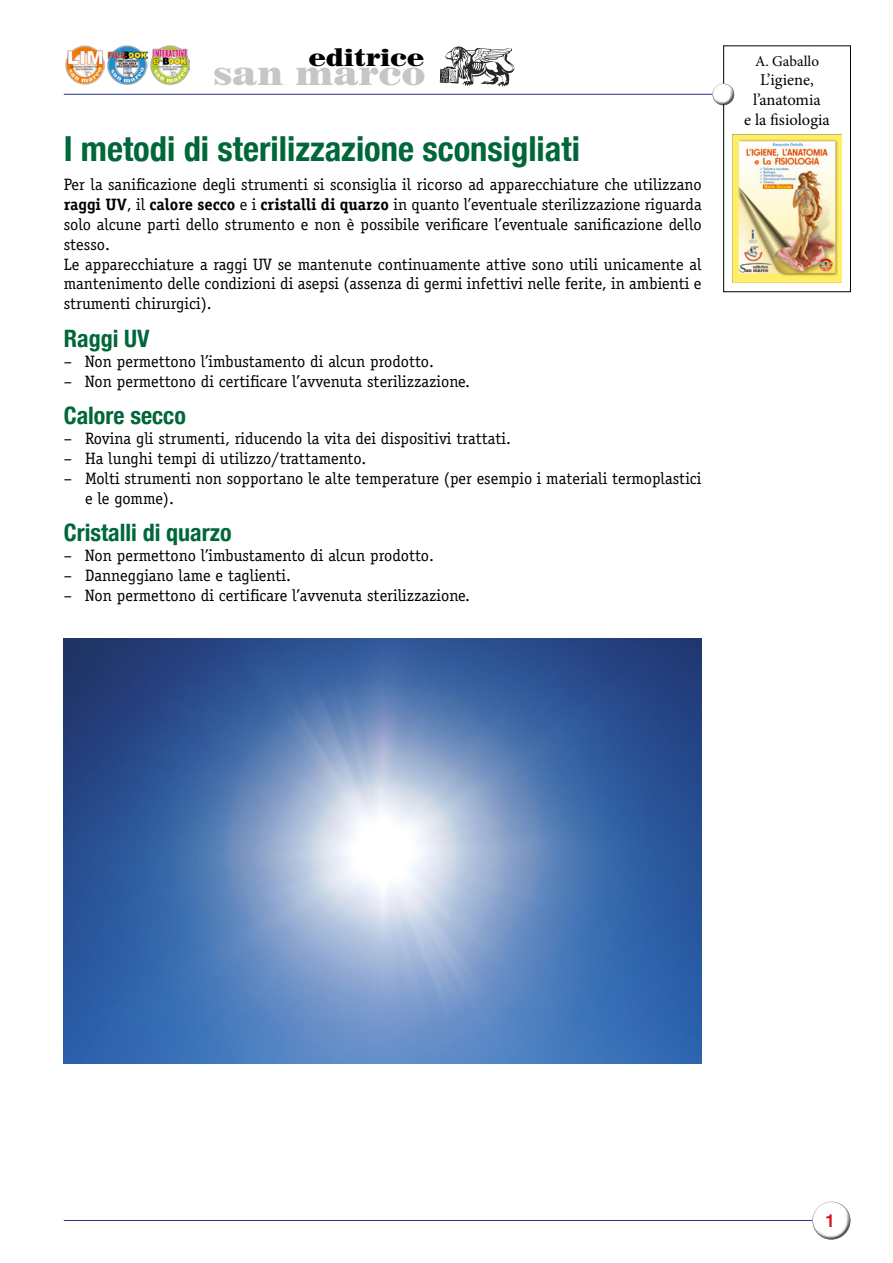
<style>
.page{position:relative;width:893px;height:1263px;background:#fff}
.page>*{position:absolute;margin:0;border:0;box-sizing:border-box;transform-origin:0 0}
.t1{font:900 34.65px "Century 725 BT";color:#c6c6c6}
.t2{font:700 condensed 34.5px "Helvetica Neue";color:#00673a}
.t3{font:900 24.9px "Century 725 BT";color:#000}
.t4{font:700 condensed 24px "Helvetica Neue";color:#00673a}
.t5{font:500 18px "Helvetica Neue";color:#cd171a}
.t6{font:16.5px/19.8px "Officina Serif Std";color:#000}
.t7{font:16.5px/19.8px "Minion Pro";color:#000;text-align:center}
.t8{font:15px "Minion Pro";color:#000}
.s1{font-weight:700}
</style>
<div class="page">
<img style="left:66px;top:46px;width:39px;height:39px">
<img style="left:108px;top:46px;width:39px;height:39px">
<img style="left:151px;top:46px;width:39px;height:39px">
<hr style="left:64px;top:94px;width:648px;height:1px;background:#253081">
<svg style="left:440px;top:46px;width:75px;height:41px"></svg>
<div style="left:723px;top:45px;width:128px;height:247px;border:1px solid #000"></div>
<div style="left:710px;top:82px;width:25px;height:20px;background:#fff;opacity:.75"></div>
<div style="left:710px;top:86px;width:25px;height:21px;background:#000;opacity:.75"></div>
<img style="left:732px;top:135px;width:110px;height:148px">
<img style="left:64px;top:639px;width:638px;height:425px">
<hr style="left:64px;top:1220px;width:748px;height:1px;background:#253081">
<div style="left:809px;top:1201px;width:42px;height:31px;background:#fff;opacity:.75"></div>
<div style="left:811px;top:1207px;width:40px;height:34px;background:#000;opacity:.75"></div>
<h3 class="t3" style="left:309px;top:42px;width:117px">editrice</h3>
<h1 class="t1" style="left:213px;top:52px;width:214px">san marco</h1>
<h2 class="t2" style="left:64px;top:120px;width:518px">I metodi di sterilizzazione sconsigliati</h2>
<p class="t6" style="left:64px;top:175px;width:639px">Per la sanificazione degli strumenti si sconsiglia il ricorso ad apparecchiature che utilizzano <span class="s1">raggi UV</span>, il <span class="s1">calore secco</span> e i <span class="s1">cristalli di quarzo</span> in quanto l’eventuale sterilizzazione riguarda solo alcune parti dello strumento e non è possibile verificare l’eventuale sanificazione dello stesso.<br>Le apparecchiature a raggi UV se mantenute continuamente attive sono utili unicamente al mantenimento delle condizioni di asepsi (assenza di germi infettivi nelle ferite, in ambienti e strumenti chirurgici).</p>
<h3 class="t4" style="left:64px;top:319px;width:87px">Raggi UV</h3>
<p class="t6" style="left:64px;top:351px;width:372px">– Non permettono l’imbustamento di alcun prodotto.</p>
<p class="t6" style="left:64px;top:371px;width:408px">– Non permettono di certificare l’avvenuta sterilizzazione.</p>
<h3 class="t4" style="left:64px;top:396px;width:124px">Calore secco</h3>
<p class="t6" style="left:64px;top:429px;width:449px">– Rovina gli strumenti, riducendo la vita dei dispositivi trattati.</p>
<p class="t6" style="left:64px;top:449px;width:304px">– Ha lunghi tempi di utilizzo/trattamento.</p>
<p class="t6" style="left:85px;top:468px;width:618px;text-indent:-21px">– Molti strumenti non sopportano le alte temperature (per esempio i materiali termoplastici e le gomme).</p>
<h3 class="t4" style="left:64px;top:513px;width:169px">Cristalli di quarzo</h3>
<p class="t6" style="left:64px;top:546px;width:372px">– Non permettono l’imbustamento di alcun prodotto.</p>
<p class="t6" style="left:64px;top:566px;width:229px">– Danneggiano lame e taglienti.</p>
<p class="t6" style="left:64px;top:585px;width:408px">– Non permettono di certificare l’avvenuta sterilizzazione.</p>
<p class="t8" style="left:755px;top:51px;width:66px">A. Gaballo</p>
<p class="t7" style="left:744px;top:70px;width:87px">L’igiene, l’anatomia<br>e la fisiologia</p>
<p class="t5" style="left:825px;top:1206px;width:12px">1</p>
</div>
